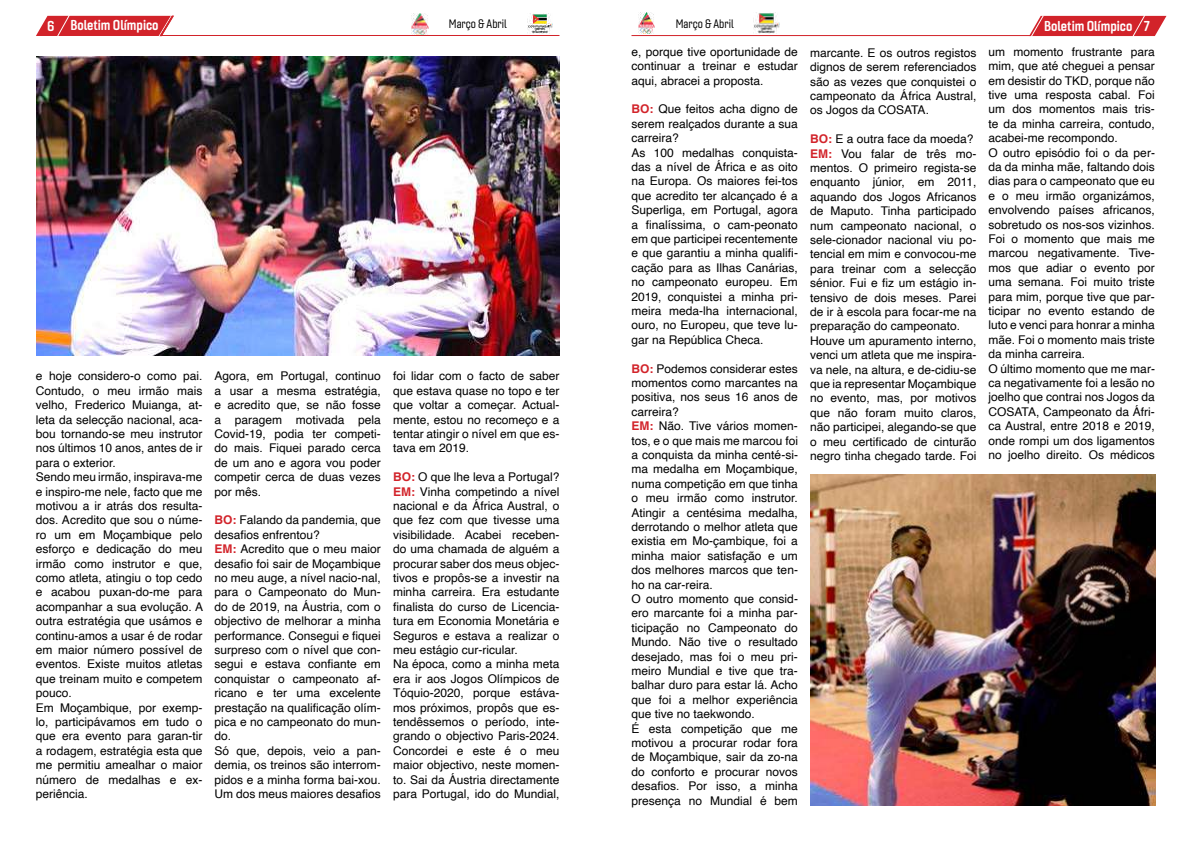
<style>
.page{position:relative;width:1191px;height:842px;background:#fff}
.page>*{position:absolute;margin:0;border:0;box-sizing:border-box;transform-origin:0 0}
.t1{font:14px "Gineso Soft Con Bol";color:#fff}
.t2{font:14px "Gineso Soft Nor Bol";color:#fff}
.t3{font:12px/14.4px "Helvetica";color:#000}
.t4{font:12px "Gineso Soft Con Reg";color:#000}
.s1{font-family:"Gineso Soft Nor Bol"}
.s2{font-weight:700;color:#d2232a}
</style>
<div class="page">
<hr style="left:159px;top:35px;width:400px;height:1px;background:#d2232a">
<hr style="left:631px;top:35px;width:401px;height:1px;background:#d2232a">
<img style="left:411px;top:13px;width:17px;height:21px">
<img style="left:638px;top:12px;width:17px;height:21px">
<img style="left:527px;top:13px;width:26px;height:21px">
<img style="left:753px;top:12px;width:26px;height:21px">
<svg style="left:1029px;top:15px;width:137px;height:22px;background:#d9494e"></svg>
<svg style="left:36px;top:15px;width:138px;height:22px;background:#d9484e"></svg>
<img style="left:36px;top:57px;width:523px;height:298px">
<img style="left:811px;top:475px;width:345px;height:331px">
<p class="t1" style="left:70px;top:17px;width:90px">Boletim Olímpico</p>
<p class="t4" style="left:449px;top:17px;width:59px">Março &amp; Abril</p>
<p class="t4" style="left:676px;top:17px;width:59px">Março &amp; Abril</p>
<p class="t2" style="left:47px;top:18px;width:9px">6</p>
<p class="t1" style="left:1044px;top:18px;width:107px">Boletim Olímpico <span class="s1">7</span></p>
<p class="t3" style="left:36px;top:369px;width:169px">e hoje considero-o como pai.<br>Contudo, o meu irmão mais velho, Frederico Muianga, at&shy;leta da selecção nacional, aca&shy;bou tornando-se meu instrutor nos últimos 10 anos, antes de ir para o exterior.<br>Sendo meu irmão, inspirava-me e inspiro-me nele, facto que me motivou a ir atrás dos resulta&shy;dos. Acredito que sou o núme&shy;ro um em Moçambique pelo esforço e dedicação do meu irmão como instrutor e que, como atleta, atingiu o top cedo e acabou puxan-do-me para acompanhar a sua evolução. A outra estratégia que usámos e continu-amos a usar é de rodar em maior número possível de eventos. Existe muitos atletas que treinam muito e competem pouco.<br>Em Moçambique, por exemp&shy;lo, participávamos em tudo o que era evento para garan-tir a rodagem, estratégia esta que me permitiu amealhar o maior número de medalhas e ex&shy;periência.</p>
<p class="t3" style="left:214px;top:369px;width:168px;text-align:justify">Agora, em Portugal, continuo a usar a mesma estratégia, e acredito que, se não fosse a paragem motivada pela Covid-19, podia ter competi&shy;do mais. Fiquei parado cerca de um ano e agora vou poder competir cerca de duas vezes por mês.</p>
<p class="t3" style="left:214px;top:513px;width:168px"><span class="s2">BO:</span> Falando da pandemia, que desafios enfrentou?<br><span class="s2">EM:</span> Acredito que o meu maior desafio foi sair de Moçambique no meu auge, a nível nacio-nal, para o Campeonato do Mun&shy;do de 2019, na Áustria, com o objectivo de melhorar a minha performance. Consegui e fiquei surpreso com o nível que con&shy;segui e estava confiante em conquistar o campeonato af&shy;ricano e ter uma excelente prestação na qualificação olím&shy;pica e no campeonato do mun&shy;do.<br>Só que, depois, veio a pan&shy;demia, os treinos são interrom&shy;pidos e a minha forma bai-xou.<br>Um dos meus maiores desafios</p>
<p class="t3" style="left:393px;top:369px;width:168px;text-align:justify">foi lidar com o facto de saber que estava quase no topo e ter que voltar a começar. Actual&shy;mente, estou no recomeço e a tentar atingir o nível em que es&shy;tava em 2019.</p>
<p class="t3" style="left:393px;top:470px;width:168px"><span class="s2">BO:</span> O que lhe leva a Portugal?<br><span class="s2">EM:</span> Vinha competindo a nível nacional e da África Austral, o que fez com que tivesse uma visibilidade. Acabei receben&shy;do uma chamada de alguém a procurar saber dos meus objec&shy;tivos e propôs-se a investir na minha carreira. Era estudante finalista do curso de Licencia&shy;tura em Economia Monetária e<br>Seguros e estava a realizar o meu estágio cur-ricular.<br>Na época, como a minha meta era ir aos Jogos Olímpicos de<br>Tóquio-2020, porque estáva&shy;mos próximos, propôs que es&shy;tendêssemos o período, inte&shy;grando o objectivo Paris-2024.<br>Concordei e este é o meu maior objectivo, neste momen&shy;to. Sai da Áustria directamente para Portugal, ido do Mundial,</p>
<p class="t3" style="left:631px;top:45px;width:168px;text-align:justify">e, porque tive oportunidade de continuar a treinar e estudar aqui, abracei a proposta.</p>
<p class="t3" style="left:631px;top:102px;width:168px"><span class="s2">BO:</span> Que feitos acha digno de serem realçados durante a sua carreira?<br>As 100 medalhas conquista&shy;das a nível de África e as oito na Europa. Os maiores fei-tos que acredito ter alcançado é a<br>Superliga, em Portugal, agora a finalíssima, o cam-peonato em que participei recentemente e que garantiu a minha qualifi&shy;cação para as Ilhas Canárias, no campeonato europeu. Em<br>2019, conquistei a minha pri&shy;meira meda-lha internacional, ouro, no Europeu, que teve lu&shy;gar na República Checa.</p>
<p class="t3" style="left:631px;top:361px;width:168px"><span class="s2">BO:</span> Podemos considerar estes momentos como marcantes na positiva, nos seus 16 anos de carreira?<br><span class="s2">EM:</span> Não. Tive vários momen&shy;tos, e o que mais me marcou foi a conquista da minha centé-si&shy;ma medalha em Moçambique, numa competição em que tinha o meu irmão como instrutor.<br>Atingir a centésima medalha, derrotando o melhor atleta que existia em Mo-çambique, foi a minha maior satisfação e um dos melhores marcos que ten&shy;ho na car-reira.<br>O outro momento que consid&shy;ero marcante foi a minha par&shy;ticipação no Campeonato do<br>Mundo. Não tive o resultado desejado, mas foi o meu pri&shy;meiro Mundial e tive que tra&shy;balhar duro para estar lá. Acho que foi a melhor experiência que tive no taekwondo.<br>É esta competição que me motivou a procurar rodar fora de Moçambique, sair da zo-na do conforto e procurar novos desafios. Por isso, a minha presença no Mundial é bem</p>
<p class="t3" style="left:810px;top:46px;width:168px;text-align:justify">marcante. E os outros registos dignos de serem referenciados são as vezes que conquistei o campeonato da África Austral, os Jogos da COSATA.</p>
<p class="t3" style="left:810px;top:132px;width:168px"><span class="s2">BO:</span> E a outra face da moeda?<br><span class="s2">EM:</span> Vou falar de três mo&shy;mentos. O primeiro regista-se enquanto júnior, em 2011, aquando dos Jogos Africanos de Maputo. Tinha participado num campeonato nacional, o sele-cionador nacional viu po&shy;tencial em mim e convocou-me para treinar com a selecção sénior. Fui e fiz um estágio in&shy;tensivo de dois meses. Parei de ir à escola para focar-me na preparação do campeonato.<br>Houve um apuramento interno, venci um atleta que me inspira&shy;va nele, na altura, e de-cidiu-se que ia representar Moçambique no evento, mas, por motivos que não foram muito claros, não participei, alegando-se que o meu certificado de cinturão negro tinha chegado tarde. Foi</p>
<p class="t3" style="left:988px;top:45px;width:168px">um momento frustrante para mim, que até cheguei a pensar em desistir do TKD, porque não tive uma resposta cabal. Foi um dos momentos mais tris&shy;te da minha carreira, contudo, acabei-me recompondo.<br>O outro episódio foi o da per&shy;da da minha mãe, faltando dois dias para o campeonato que eu e o meu irmão organizámos, envolvendo países africanos, sobretudo os nos-sos vizinhos.<br>Foi o momento que mais me marcou negativamente. Tive&shy;mos que adiar o evento por uma semana. Foi muito triste para mim, porque tive que par&shy;ticipar no evento estando de luto e venci para honrar a minha mãe. Foi o momento mais triste da minha carreira.<br>O último momento que me mar&shy;ca negativamente foi a lesão no joelho que contrai nos Jogos da<br>COSATA, Campeonato da Áfri&shy;ca Austral, entre 2018 e 2019, onde rompi um dos ligamentos no joelho direito. Os médicos</p>
</div>
